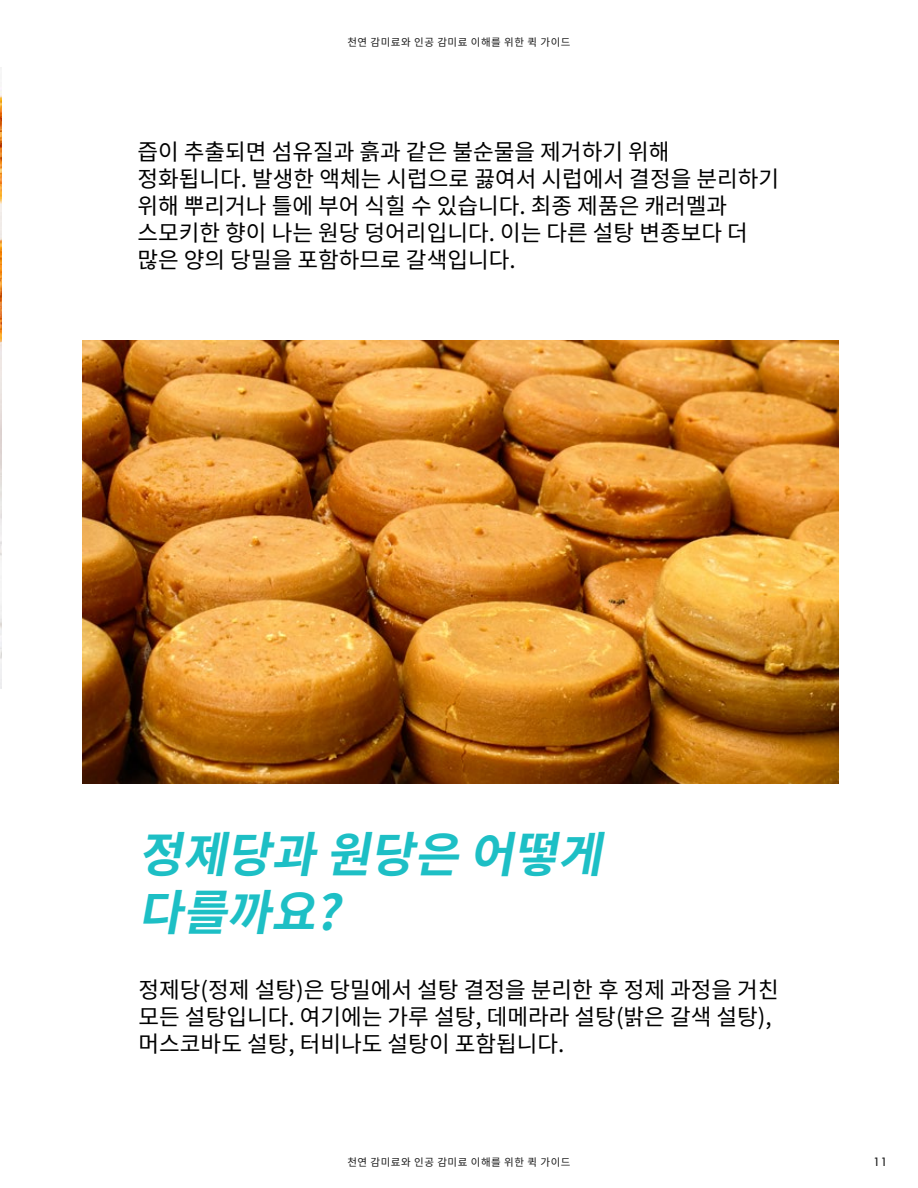
<style>
.page{position:relative;width:918px;height:1188px;background:#fff}
.page>*{position:absolute;margin:0;border:0;box-sizing:border-box;transform-origin:0 0}
.t1{font:italic 700 48px/57.6px "Source Han Sans KR";color:#1dbfc5}
.t2{font:22.5px/27px "Source Han Sans KR";color:#000}
.t3{font:13.5px "Tw Cen";color:#191919}
.t4{font:10.5px "Source Han Sans KR";letter-spacing:.05em;color:#191919}
</style>
<div class="page">
<img style="left:0;top:68px;width:1px;height:621px">
<img style="left:82px;top:340px;width:756px;height:443px">
<p class="t4" style="left:347px;top:36px;width:225px">천연 감미료와 인공 감미료 이해를 위한 퀵 가이드</p>
<p class="t2" style="left:137px;top:138px;width:643px">즙이 추출되면 섬유질과 흙과 같은 불순물을 제거하기 위해 정화됩니다. 발생한 액체는 시럽으로 끓여서 시럽에서 결정을 분리하기 위해 뿌리거나 틀에 부어 식힐 수 있습니다. 최종 제품은 캐러멜과 스모키한 향이 나는 원당 덩어리입니다. 이는 다른 설탕 변종보다 더 많은 양의 당밀을 포함하므로 갈색입니다.</p>
<h1 class="t1" style="left:139px;top:827px;width:489px">정제당과원당은어떻게 다를까요?</h1>
<p class="t2" style="left:139px;top:977px;width:642px">정제당(정제 설탕)은 당밀에서 설탕 결정을 분리한 후 정제 과정을 거친 모든 설탕입니다. 여기에는 가루 설탕, 데메라라 설탕(밝은 갈색 설탕), 머스코바도 설탕, 터비나도 설탕이 포함됩니다.</p>
<p class="t4" style="left:347px;top:1156px;width:225px">천연 감미료와 인공 감미료 이해를 위한 퀵 가이드</p>
<p class="t3" style="left:873px;top:1153px;width:16px">11</p>
</div>
